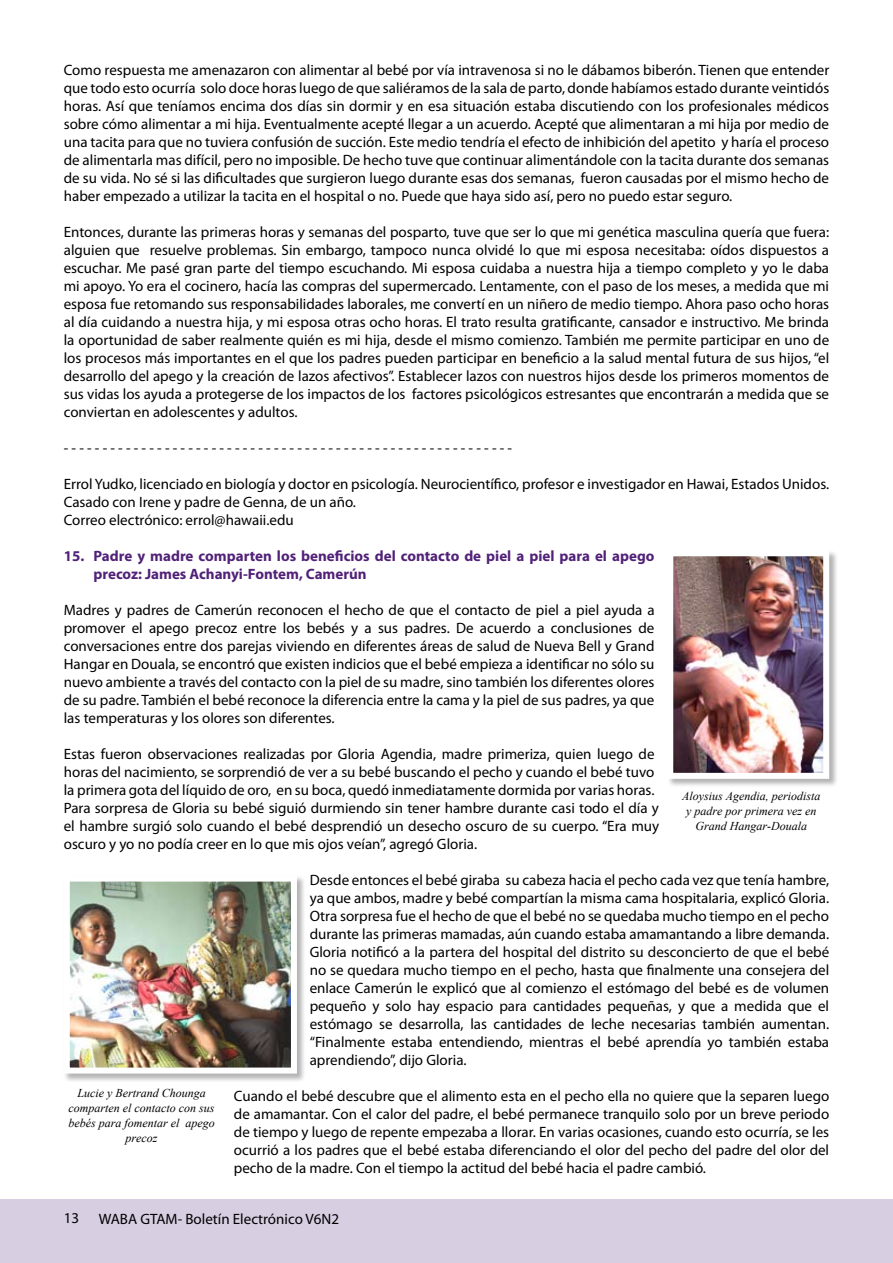
<style>
.page{position:relative;width:893px;height:1263px;background:#fff}
.page>*{position:absolute;margin:0;border:0;box-sizing:border-box;transform-origin:0 0}
.t1{font:15px/18px "Myriad Pro";color:#000;text-align:justify}
.t2{font:700 15px/18px "Myriad Pro";color:#512178}
.t3{font:italic 12px/15px "Times New Roman";color:#000;text-align:center}
</style>
<div class="page">
<div style="left:0;top:1199px;width:893px;height:64px;background:#d7cee2"></div>
<div style="left:666px;top:549px;width:173px;height:239px;background:#000;opacity:.3"></div>
<img style="left:674px;top:557px;width:148px;height:215px">
<div style="left:667px;top:550px;width:162px;height:229px;border:6px solid #fff"></div>
<div style="left:63px;top:875px;width:243px;height:208px;background:#000;opacity:.3"></div>
<img style="left:71px;top:882px;width:219px;height:184px">
<div style="left:64px;top:875px;width:233px;height:198px;border:6px solid #fff"></div>
<p class="t1" style="left:64px;top:61px;width:767px">Como respuesta me amenazaron con alimentar al bebé por vía intravenosa si no le dábamos biberón. Tienen que entender que todo esto ocurría solo doce horas luego de que saliéramos de la sala de parto, donde habíamos estado durante veintidós horas. Así que teníamos encima dos días sin dormir y en esa situación estaba discutiendo con los profesionales médicos sobre cómo alimentar a mi hija. Eventualmente acepté llegar a un acuerdo. Acepté que alimentaran a mi hija por medio de una tacita para que no tuviera confusión de succión. Este medio tendría el efecto de inhibición del apetito y haría el proceso de alimentarla mas difícil, pero no imposible. De hecho tuve que continuar alimentándole con la tacita durante dos semanas de su vida. No sé si las dificultades que surgieron luego durante esas dos semanas, fueron causadas por el mismo hecho de haber empezado a utilizar la tacita en el hospital o no. Puede que haya sido así, pero no puedo estar seguro.</p>
<p class="t1" style="left:64px;top:223px;width:767px">Entonces, durante las primeras horas y semanas del posparto, tuve que ser lo que mi genética masculina quería que fuera: alguien que resuelve problemas. Sin embargo, tampoco nunca olvidé lo que mi esposa necesitaba: oídos dispuestos a escuchar. Me pasé gran parte del tiempo escuchando. Mi esposa cuidaba a nuestra hija a tiempo completo y yo le daba mi apoyo. Yo era el cocinero, hacía las compras del supermercado. Lentamente, con el paso de los meses, a medida que mi esposa fue retomando sus responsabilidades laborales, me convertí en un niñero de medio tiempo. Ahora paso ocho horas al día cuidando a nuestra hija, y mi esposa otras ocho horas. El trato resulta gratificante, cansador e instructivo. Me brinda la oportunidad de saber realmente quién es mi hija, desde el mismo comienzo. También me permite participar en uno de los procesos más importantes en el que los padres pueden participar en beneficio a la salud mental futura de sus hijos, “el desarrollo del apego y la creación de lazos afectivos”. Establecer lazos con nuestros hijos desde los primeros momentos de sus vidas los ayuda a protegerse de los impactos de los factores psicológicos estresantes que encontrarán a medida que se conviertan en adolescentes y adultos.</p>
<p class="t1" style="left:64px;top:439px;width:450px">- - - - - - - - - - - - - - - - - - - - - - - - - - - - - - - - - - - - - - - - - - - - - - - - - - - - - - - - - -</p>
<p class="t1" style="left:64px;top:475px;width:767px;text-align:left">Errol Yudko, licenciado en biología y doctor en psicología. Neurocientífico, profesor e investigador en Hawai, Estados Unidos.<br>Casado con Irene y padre de Genna, de un año.<br>Correo electrónico: errol@hawaii.edu</p>
<p class="t2" style="left:94px;top:546px;width:562px;text-indent:-30px">15. Padre y madre comparten los beneficios del contacto de piel a piel para el apego precoz: James Achanyi-Fontem, Camerún</p>
<p class="t1" style="left:64px;top:601px;width:592px">Madres y padres de Camerún reconocen el hecho de que el contacto de piel a piel ayuda a promover el apego precoz entre los bebés y a sus padres. De acuerdo a conclusiones de conversaciones entre dos parejas viviendo en diferentes áreas de salud de Nueva Bell y Grand Hangar en Douala, se encontró que existen indicios que el bebé empieza a identificar no sólo su nuevo ambiente a través del contacto con la piel de su madre, sino también los diferentes olores de su padre. También el bebé reconoce la diferencia entre la cama y la piel de sus padres, ya que las temperaturas y los olores son diferentes.</p>
<p class="t1" style="left:64px;top:745px;width:597px;text-align:left">Estas fueron observaciones realizadas por Gloria Agendia, madre primeriza, quien luego de horas del nacimiento, se sorprendió de ver a su bebé buscando el pecho y cuando el bebé tuvo la primera gota del líquido de oro, en su boca, quedó inmediatamente dormida por varias horas.<br>Para sorpresa de Gloria su bebé siguió durmiendo sin tener hambre durante casi todo el día y el hambre surgió solo cuando el bebé desprendió un desecho oscuro de su cuerpo. “Era muy oscuro y yo no podía creer en lo que mis ojos veían”, agregó Gloria.</p>
<p class="t1" style="left:310px;top:871px;width:521px">Desde entonces el bebé giraba su cabeza hacia el pecho cada vez que tenía hambre, ya que ambos, madre y bebé compartían la misma cama hospitalaria, explicó Gloria.<br>Otra sorpresa fue el hecho de que el bebé no se quedaba mucho tiempo en el pecho durante las primeras mamadas, aún cuando estaba amamantando a libre demanda.<br>Gloria notificó a la partera del hospital del distrito su desconcierto de que el bebé no se quedara mucho tiempo en el pecho, hasta que finalmente una consejera del enlace Camerún le explicó que al comienzo el estómago del bebé es de volumen pequeño y solo hay espacio para cantidades pequeñas, y que a medida que el estómago se desarrolla, las cantidades de leche necesarias también aumentan. “Finalmente estaba entendiendo, mientras el bebé aprendía yo también estaba aprendiendo”, dijo Gloria.</p>
<p class="t1" style="left:234px;top:1087px;width:597px">Cuando el bebé descubre que el alimento esta en el pecho ella no quiere que la separen luego de amamantar. Con el calor del padre, el bebé permanece tranquilo solo por un breve periodo de tiempo y luego de repente empezaba a llorar. En varias ocasiones, cuando esto ocurría, se les ocurrió a los padres que el bebé estaba diferenciando el olor del pecho del padre del olor del pecho de la madre. Con el tiempo la actitud del bebé hacia el padre cambió.</p>
<p class="t3" style="left:682px;top:788px;width:140px">Aloysius Agendia, periodista y padre por primera vez en<br>Grand Hangar-Douala</p>
<p class="t3" style="left:68px;top:1085px;width:148px">Lucie y Bertrand Chounga comparten el contacto con sus bebés para fomentar el apego precoz</p>
<p class="t1" style="left:64px;top:1209px;width:17px">1 3</p>
<p class="t1" style="left:99px;top:1209px;width:242px">WABA GTAM- Boletín Electrónico V6N2</p>
</div>
